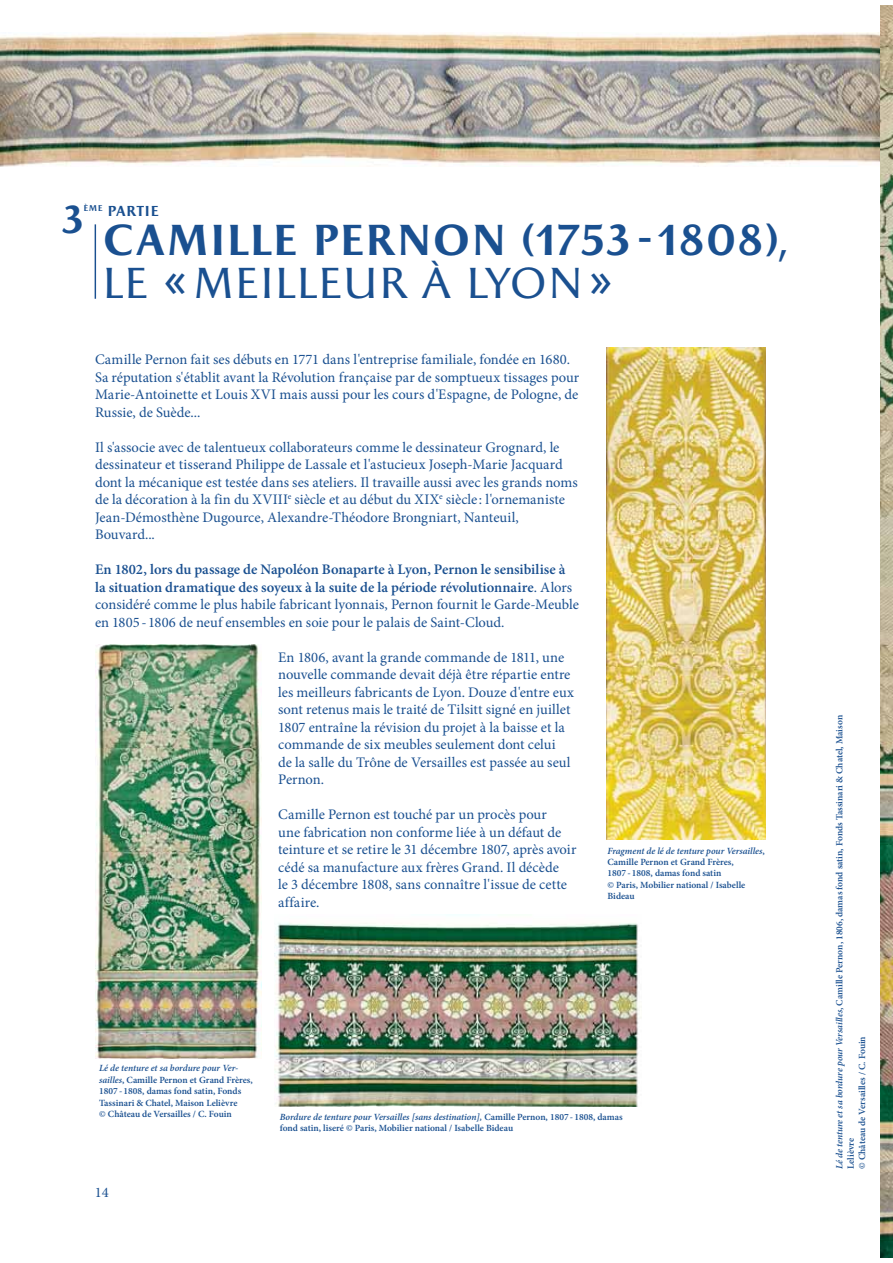
<style>
.page{position:relative;width:893px;height:1263px;background:#fff}
.page>*{position:absolute;margin:0;border:0;box-sizing:border-box;transform-origin:0 0}
.t1{font:700 43.8px/43.8px "Apollon";color:#1a5090}
.t2{font:700 39.3px "Apollon";color:#1a5090}
.t3{font:14.55px/17.5px "Minion Pro";letter-spacing:-.005em;color:#1a5090}
.t4{font:700 14.55px "Apollon";letter-spacing:.025em;color:#1a5090}
.t5{font:600 9.45px/11.4px "Minion Pro";color:#1a5090}
.s1{font-weight:400}
.s2{font-weight:600}
.s3{font-style:italic}
</style>
<div class="page">
<img style="left:607px;top:348px;width:158px;height:491px">
<img style="left:95px;top:644px;width:167px;height:415px">
<img style="left:0;top:33px;width:880px;height:134px">
<img style="left:880px;top:5px;width:13px;height:1252px">
<img style="left:274px;top:923px;width:367px;height:184px">
<hr style="left:95px;top:224px;width:1px;height:75px;background:#1a5090">
<p class="t4" style="left:83px;top:202px;width:77px"><sup>ÈME</sup> PARTIE</p>
<h2 class="t2" style="left:62px;top:197px;width:24px">3</h2>
<h1 class="t1" style="left:102px;top:218px;width:687px">CAMILLE PERNON (1753-1808)<span class="s1">,<br>LE «MEILLEUR À LYON»</span></h1>
<p class="t3" style="left:95px;top:352px;width:486px">Camille Pernon fait ses débuts en 1771 dans l'entreprise familiale, fondée en 1680.<br>Sa réputation s'établit avant la Révolution française par de somptueux tissages pour Marie-Antoinette et Louis XVI mais aussi pour les cours d'Espagne, de Pologne, de Russie, de Suède...</p>
<p class="t3" style="left:95px;top:440px;width:484px">Il s'associe avec de talentueux collaborateurs comme le dessinateur Grognard, le dessinateur et tisserand Philippe de Lassale et l'astucieux Joseph-Marie Jacquard dont la mécanique est testée dans ses ateliers. Il travaille aussi avec les grands noms de la décoration à la fin du XVIII<sup>e</sup> siècle et au début du XIX<sup>e</sup> siècle : l'ornemaniste Jean-Démosthène Dugource, Alexandre-Théodore Brongniart, Nanteuil, Bouvard...</p>
<p class="t3" style="left:95px;top:562px;width:485px"><span class="s2">En 1802, lors du passage de Napoléon Bonaparte à Lyon, Pernon le sensibilise à la situation dramatique des soyeux à la suite de la période révolutionnaire</span>. Alors considéré comme le plus habile fabricant lyonnais, Pernon fournit le Garde-Meuble en 1805 - 1806 de neuf ensembles en soie pour le palais de Saint-Cloud.</p>
<p class="t3" style="left:278px;top:649px;width:297px">En 1806, avant la grande commande de 1811, une nouvelle commande devait déjà être répartie entre les meilleurs fabricants de Lyon. Douze d'entre eux sont retenus mais le traité de Tilsitt signé en juillet 1807 entraîne la révision du projet à la baisse et la commande de six meubles seulement dont celui<br>de la salle du Trône de Versailles est passée au seul Pernon.</p>
<p class="t3" style="left:278px;top:807px;width:300px">Camille Pernon est touché par un procès pour<br>une fabrication non conforme liée à un défaut de teinture et se retire le 31 décembre 1807, après avoir cédé sa manufacture aux frères Grand. Il décède<br>le 3 décembre 1808, sans connaître l'issue de cette affaire.</p>
<p class="t5" style="left:607px;top:846px;width:159px"><span class="s3">Fragment de lé de tenture pour Versailles</span>,<br>Camille Pernon et Grand Frères,<br>1807 - 1808, damas fond satin<br>© Paris, Mobilier national / Isabelle<br>Bideau</p>
<p class="t5" style="left:99px;top:1063px;width:155px"><span class="s3">Lé de tenture et sa bordure pour Ver&shy;sailles</span>, Camille Pernon et Grand Frères, 1807 - 1808, damas fond satin, Fonds Tassinari &amp; Chatel, Maison Lelièvre<br>© Château de Versailles / C. Fouin</p>
<p class="t3" style="left:95px;top:1185px;width:15px">14</p>
<p class="t5" style="left:280px;top:1112px;width:344px"><span class="s3">Bordure de tenture pour Versailles [sans destination],</span> Camille Pernon, 1807 - 1808, damas fond satin, liseré © Paris, Mobilier national / Isabelle Bideau</p>
<p class="t5" style="left:834px;top:1169px;width:456px;rotate:-90deg"><span class="s3">Lé de tenture et sa bordure pour Versailles</span>, Camille Pernon, 1806, damas fond satin, Fonds Tassinari &amp; Chatel, Maison<br>Lelièvre<br>© Château de Versailles / C. Fouin</p>
</div>
